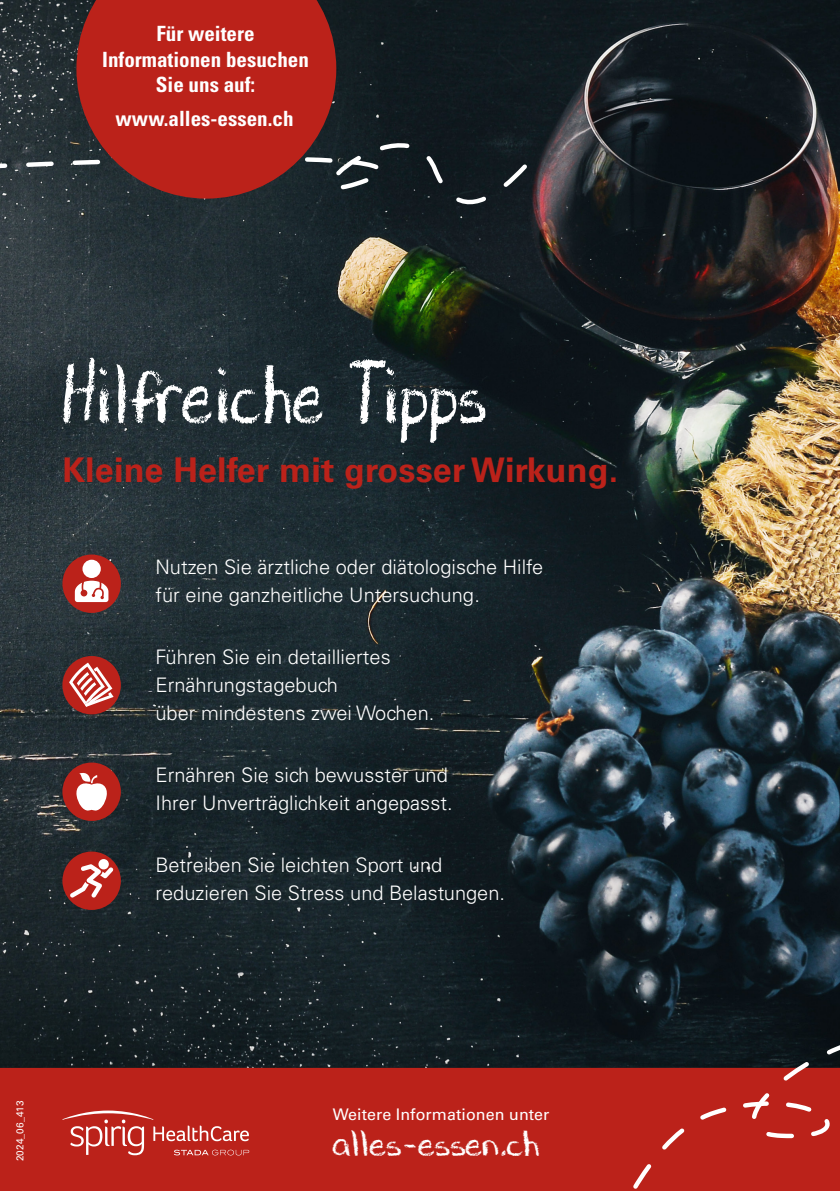
<style>
.page{position:relative;width:840px;height:1191px;background:#fff}
.page>*{position:absolute;margin:0;border:0;box-sizing:border-box;transform-origin:0 0}
.t1{font:85.4px "DJB Chalk It Up";color:#fff;scale:.82 1}
.t2{font:37px "DJB Chalk It Up";color:#fff}
.t3{font:700 34px "Univers LT Std";letter-spacing:.005em;color:#bb221a}
.t4{font:700 condensed 21px/25.2px "Univers LT Std";color:#fff;text-align:center}
.t5{font:300 20px/28px "Univers LT Std";color:#fff}
.t6{font:16px "Univers LT Std";letter-spacing:.005em;color:#fff}
.t7{font:10px "Univers LT Std";letter-spacing:.005em;color:#fff}
</style>
<div class="page">
<img style="left:0;top:0;width:839px;height:1067px">
<svg style="left:441px;top:192px;width:89px;height:23px;background:#21292e"></svg>
<svg style="left:0;top:16px;width:839px;height:176px;background:#1d2429"></svg>
<div style="left:0;top:1067px;width:587px;height:124px;background:#bb221a"></div>
<svg style="left:587px;top:634px;width:252px;height:557px;background:#453138"></svg>
<div style="left:62px;top:554px;width:59px;height:59px;background:#bb221a;border-radius:50%"></div>
<div style="left:62px;top:762px;width:59px;height:59px;background:#bb221a;border-radius:50%"></div>
<div style="left:62px;top:851px;width:59px;height:59px;background:#bb221a;border-radius:50%"></div>
<div style="left:62px;top:656px;width:59px;height:58px;background:#bb221a;border-radius:50%"></div>
<svg style="left:76px;top:772px;width:31px;height:38px"></svg>
<div style="left:98px;top:859px;width:11px;height:10px;background:#fff;border-radius:50%"></div>
<svg style="left:70px;top:864px;width:43px;height:33px"></svg>
<svg style="left:69px;top:662px;width:44px;height:45px"></svg>
<div style="left:82px;top:560px;width:19px;height:18px;background:#fff;border-radius:50%"></div>
<svg style="left:75px;top:580px;width:33px;height:22px"></svg>
<svg style="left:76px;top:0;width:260px;height:199px;background:#a2241e"></svg>
<svg style="left:62px;top:1110px;width:187px;height:45px;background:#c5453e"></svg>
<p class="t4" style="left:102px;top:21px;width:208px">Für weitere<br>Informationen besuchen<br>Sie uns auf:</p>
<p class="t4" style="left:115px;top:106px;width:179px">www.alles-essen.ch</p>
<h1 class="t1" style="left:62px;top:334px;width:530px">Hilfreiche Tipps</h1>
<h3 class="t3" style="left:62px;top:450px;width:557px">Kleine Helfer mit grosser Wirkung.</h3>
<p class="t5" style="left:155px;top:553px;width:389px">Nutzen Sie ärztliche oder diätologische Hilfe für eine ganzheitliche Untersuchung.</p>
<p class="t5" style="left:155px;top:643px;width:280px">Führen Sie ein detailliertes<br>Ernährungstagebuch<br>über mindestens zwei Wochen.</p>
<p class="t5" style="left:155px;top:761px;width:298px">Ernähren Sie sich bewusster und<br>Ihrer Unverträglichkeit angepasst.</p>
<p class="t5" style="left:155px;top:851px;width:351px">Betreiben Sie leichten Sport und reduzieren Sie Stress und Belastungen.</p>
<p class="t7" style="left:14px;top:1161px;width:62px;rotate:-90deg">2024_06_413</p>
<p class="t6" style="left:333px;top:1104px;width:218px">Weitere Informationen unter</p>
<h2 class="t2" style="left:333px;top:1117px;width:208px">alles-essen.ch</h2>
</div>
